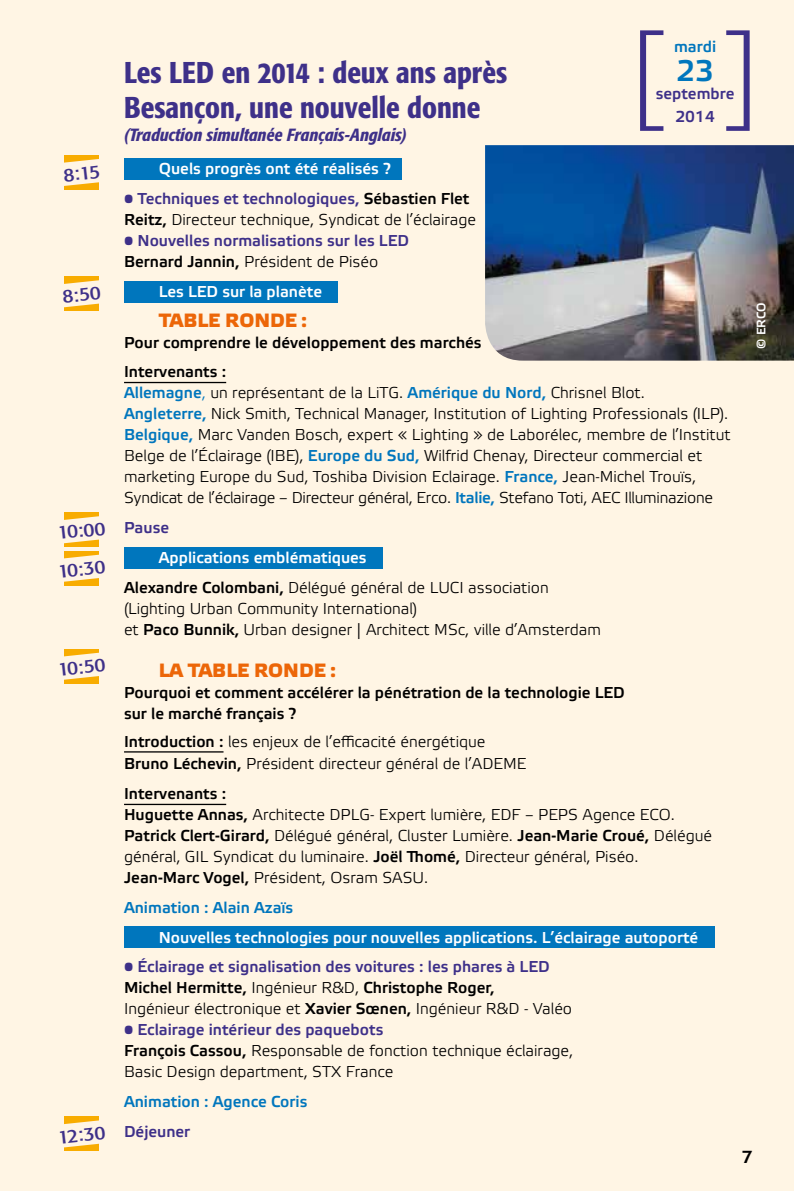
<style>
.page{position:relative;width:794px;height:1191px;background:#fff5e4}
.page>*{position:absolute;margin:0;border:0;box-sizing:border-box;transform-origin:0 0}
.t1{font:300 125.83px "Myriad Pro";color:#3e3089;scale:1.09 1}
.t2{font:500 condensed 29.75px/35px "Formata";color:#3e3089}
.t3{font:700 29.75px "Elektra Light Pro";color:#0076bd}
.t4{font:condensed 19.25px/38.1px "Formata";color:#3e3089;scale:1.25 1}
.t5{font:700 19.25px "Elektra Medium Pro";color:#ec6608}
.t6{font:italic 500 condensed 17.5px "Formata";color:#3e3089}
.t7{font:700 17.5px "Elektra Light Pro";color:#000}
.t8{font:15.75px/21px "Elektra Light Pro";color:#000}
.t9{font:700 15.75px/29.8px "Elektra Light Pro";color:#000}
.t10{font:700 15.75px "Elektra Light Pro";color:#fff}
.t11{font:700 15.75px/21px "Elektra Light Pro";color:#3e3089}
.t12{font:700 15.75px "Elektra Light Pro";color:#0076bd}
.t13{font:700 12.25px "Elektra Light Pro";color:#fff}
.s1{font-weight:700;color:#3e3089}
.s2{font-weight:700}
.s3{color:#000}
.s4{font-weight:400;color:#000}
.s5{font-weight:700;color:#0076bd}
.s6{color:#0076bd}
.s7{font-weight:700;color:#fff}
</style>
<div class="page">
<img style="left:485px;top:145px;width:309px;height:215px">
<div style="left:124px;top:159px;width:278px;height:21px;background:#0076bd"></div>
<div style="left:124px;top:282px;width:213px;height:21px;background:#0076bd"></div>
<div style="left:124px;top:547px;width:258px;height:21px;background:#0076bd"></div>
<div style="left:124px;top:926px;width:590px;height:21px;background:#0076bd"></div>
<hr style="left:124px;top:382px;width:102px;height:1px;background:#000">
<hr style="left:124px;top:751px;width:99px;height:1px;background:#000">
<hr style="left:124px;top:803px;width:102px;height:2px;background:#000">
<div style="left:64px;top:155px;width:35px;height:35px;background:#f8ac00"></div>
<svg style="left:64px;top:159px;width:35px;height:27px"></svg>
<div style="left:64px;top:276px;width:35px;height:35px;background:#f8ac00"></div>
<svg style="left:64px;top:280px;width:35px;height:28px"></svg>
<div style="left:64px;top:512px;width:35px;height:35px;background:#f8ac00"></div>
<svg style="left:64px;top:516px;width:35px;height:28px"></svg>
<div style="left:64px;top:551px;width:35px;height:34px;background:#f8ac00"></div>
<svg style="left:64px;top:554px;width:35px;height:28px"></svg>
<div style="left:64px;top:649px;width:35px;height:34px;background:#f8ac00"></div>
<svg style="left:64px;top:652px;width:35px;height:28px"></svg>
<div style="left:64px;top:1116px;width:35px;height:35px;background:#f8ac00"></div>
<svg style="left:64px;top:1120px;width:35px;height:28px"></svg>
<p class="t4" style="left:61px;top:156px;width:31px;rotate:-6deg">8:15</p>
<p class="t4" style="left:61px;top:277px;width:32px;rotate:-6deg">8:50</p>
<p class="t4" style="left:52px;top:514px;width:43px;rotate:-6deg">10:00<br>10:30</p>
<p class="t4" style="left:56px;top:650px;width:40px;rotate:-6deg">10:50</p>
<p class="t4" style="left:56px;top:1118px;width:40px;rotate:-6deg">12:30</p>
<h1 class="t1" style="left:628px;top:6px;width:35px">[</h1>
<p class="t12" style="left:674px;top:38px;width:44px">mardi</p>
<h2 class="t3" style="left:676px;top:55px;width:39px">23</h2>
<p class="t11" style="left:656px;top:84px;width:80px">septembre</p>
<h2 class="t2" style="left:124px;top:55px;width:385px">Les LED en 2014 : deux ans après<br>Besançon, une nouvelle donne</h2>
<p class="t6" style="left:124px;top:124px;width:284px">(Traduction simultanée Français-Anglais)</p>
<p class="t10" style="left:159px;top:160px;width:233px">Quels progrès ont été réalisés ?</p>
<p class="t8" style="left:124px;top:189px;width:353px"><span class="s1">• Techniques et technologiques,</span> <span class="s2">Sébastien Flet<br>Reitz,</span> Directeur technique, Syndicat de l’éclairage</p>
<p class="t11" style="left:124px;top:230px;width:286px">• Nouvelles normalisations sur les LED<br><span class="s3">Bernard Jannin,</span> <span class="s4">Président de Piséo</span></p>
<p class="t10" style="left:159px;top:283px;width:165px">Les LED sur la planète</p>
<p class="t5" style="left:159px;top:309px;width:150px">TABLE RONDE :</p>
<p class="t9" style="left:124px;top:328px;width:359px">Pour comprendre le développement des marchés<br>Intervenants :</p>
<p class="t8" style="left:124px;top:383px;width:608px"><span class="s5">Allemagne</span><span class="s6">,</span> un représentant de la LiTG. <span class="s5">Amérique du Nord,</span> Chrisnel Blot.<br><span class="s5">Angleterre,</span> Nick Smith, Technical Manager, Institution of Lighting Professionals (ILP).<br><span class="s5">Belgique,</span> Marc Vanden Bosch, expert « Lighting » de Laborélec, membre de l’Institut Belge de l’Éclairage (IBE), <span class="s5">Europe du Sud,</span> Wilfrid Chenay, Directeur commercial et marketing Europe du Sud, Toshiba Division Eclairage. <span class="s5">France,</span> Jean-Michel Trouïs, Syndicat de l’éclairage – Directeur général, Erco. <span class="s5">Italie,</span> Stefano Toti, AEC Illuminazione</p>
<p class="t11" style="left:124px;top:517px;width:47px">Pause</p>
<p class="t8" style="left:124px;top:543px;width:426px;line-height:29.8px;text-indent:35px"><span class="s7">Applications emblématiques<br></span><span class="s2">Alexandre Colombani,</span> Délégué général de LUCI association</p>
<p class="t8" style="left:124px;top:598px;width:478px">(Lighting Urban Community International)<br>et <span class="s2">Paco Bunnik,</span> Urban designer | Architect MSc, ville d’Amsterdam</p>
<p class="t5" style="left:159px;top:659px;width:179px">LA TABLE RONDE :</p>
<p class="t9" style="left:124px;top:682px;width:502px;line-height:21px">Pourquoi et comment accélérer la pénétration de la technologie LED sur le marché français ?</p>
<p class="t8" style="left:124px;top:730px;width:404px;line-height:22.8px"><span class="s2">Introduction :</span> les enjeux de l’efficacité énergétique<br><span class="s2">Bruno Léchevin,</span> Président directeur général de l’ADEME</p>
<p class="t8" style="left:124px;top:784px;width:589px"><span class="s2">Intervenants :<br>Huguette Annas,</span> Architecte DPLG- Expert lumière, EDF – PEPS Agence ECO.<br><span class="s2">Patrick Clert-Girard,</span> Délégué général, Cluster Lumière. <span class="s2">Jean-Marie Croué,</span> Délégué général, GIL Syndicat du luminaire. <span class="s2">Joël Thomé,</span> Directeur général, Piséo.<br><span class="s2">Jean-Marc Vogel,</span> Président, Osram SASU.</p>
<p class="t12" style="left:124px;top:899px;width:171px">Animation : Alain Azaïs</p>
<p class="t10" style="left:159px;top:928px;width:541px">Nouvelles technologies pour nouvelles applications. L’éclairage autoporté</p>
<p class="t8" style="left:124px;top:957px;width:449px"><span class="s1">• Éclairage et signalisation des voitures : les phares à LED<br></span><span class="s2">Michel Hermitte,</span> Ingénieur R&amp;D, <span class="s2">Christophe Roger,<br></span>Ingénieur électronique et <span class="s2">Xavier Sœnen,</span> Ingénieur R&amp;D - Valéo</p>
<p class="t8" style="left:124px;top:1020px;width:450px"><span class="s1">• Eclairage intérieur des paquebots<br></span><span class="s2">François Cassou,</span> Responsable de fonction technique éclairage,<br>Basic Design department, STX France</p>
<p class="t12" style="left:124px;top:1093px;width:185px">Animation : Agence Coris</p>
<p class="t11" style="left:124px;top:1121px;width:68px">Déjeuner</p>
<p class="t11" style="left:675px;top:106px;width:41px">2014</p>
<p class="t13" style="left:754px;top:348px;width:48px;rotate:-90deg">© ERCO</p>
<p class="t7" style="left:741px;top:1147px;width:12px">7</p>
</div>
